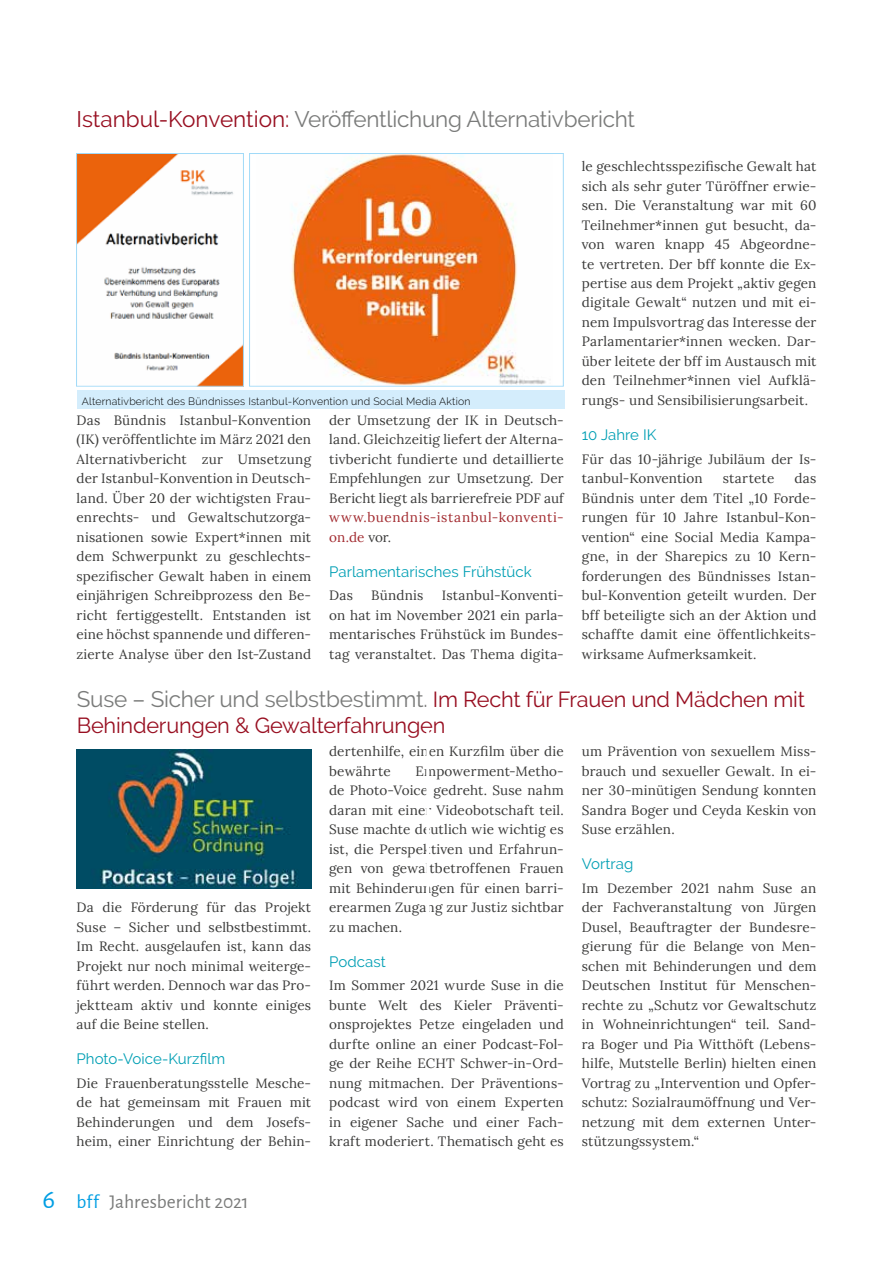
<style>
.page{position:relative;width:893px;height:1263px;background:#fff}
.page>*{position:absolute;margin:0;border:0;box-sizing:border-box;transform-origin:0 0}
.t1{font:22.5px "Raleway";letter-spacing:-.01em;color:#7a7b7a}
.t2{font:21.75px "Raleway";letter-spacing:-.01em;color:#980f21}
.t3{font:19.5px "Alegreya Sans";color:#7a7b7a}
.t4{font:15px "Raleway";letter-spacing:.005em;color:#009fb4}
.t5{font:13.5px/19.5px "Lora";letter-spacing:.015em;color:#3a3a39;text-align:justify}
.t6{font:13.5px/19.5px "Lora";letter-spacing:.04em;color:#a22a2f}
.t7{font:300 10.5px "Raleway";letter-spacing:.02em;color:#000}
.s1{color:#980f21}
.s2{color:#3a3a39}
.s3{font-size:21.75px;color:#980f21}
.s4{font-size:27px;color:#009ee3}
.s5{color:#009ee3}
</style>
<div class="page">
<img style="left:291px;top:155px;width:255px;height:230px">
<div style="left:249px;top:153px;width:315px;height:234px;border:1px solid #a1daf8"></div>
<img style="left:78px;top:155px;width:164px;height:230px">
<div style="left:76px;top:153px;width:168px;height:234px;border:1px solid #a1daf8"></div>
<img style="left:77px;top:750px;width:234px;height:139px">
<div style="left:78px;top:390px;width:487px;height:19px;background:#d4edfc"></div>
<h1 class="t1" style="left:77px;top:106px;width:560px"><span class="s1">Istanbul-Konvention:</span> Veröffentlichung Alternativbericht</h1>
<p class="t7" style="left:82px;top:395px;width:390px">Alternativbericht des Bündnisses Istanbul-Konvention und Social Media Aktion</p>
<p class="t5" style="left:77px;top:409px;width:236px">Das Bündnis Istanbul-Konvention (IK) veröffentlichte im März 2021 den Alternativbericht zur Umsetzung der Istanbul-Konvention in Deutsch&shy;land. Über 20 der wichtigsten Frau&shy;enrechts- und Gewaltschutzorga&shy;nisationen sowie Expert*innen mit dem Schwerpunkt zu geschlechts&shy;spezifischer Gewalt haben in einem einjährigen Schreibprozess den Be&shy;richt fertiggestellt. Entstanden ist eine höchst spannende und differen&shy;zierte Analyse über den Ist-Zustand</p>
<p class="t5" style="left:329px;top:409px;width:236px">der Umsetzung der IK in Deutsch&shy;land. Gleichzeitig liefert der Alterna&shy;tivbericht fundierte und detaillierte Empfehlungen zur Umsetzung. Der Bericht liegt als barrierefreie PDF auf</p>
<p class="t6" style="left:329px;top:507px;width:236px">www.buendnis-istanbul-konventi&shy;on.de <span class="s2">vor.</span></p>
<p class="t4" style="left:329px;top:563px;width:204px">Parlamentarisches Frühstück</p>
<p class="t5" style="left:329px;top:585px;width:25px">Das</p>
<p class="t5" style="left:371px;top:585px;width:54px">Bündnis</p>
<p class="t5" style="left:329px;top:585px;width:236px;text-indent:113px">Istanbul-Konventi&shy;on hat im November 2021 ein parla&shy;mentarisches Frühstück im Bundes&shy;tag veranstaltet. Das Thema digita-</p>
<p class="t5" style="left:582px;top:156px;width:236px">le geschlechtsspezifische Gewalt hat sich als sehr guter Türöffner erwie&shy;sen. Die Veranstaltung war mit 60<br>Teilnehmer*innen gut besucht, da&shy;von waren knapp 45 Abgeordne&shy;te vertreten. Der bff konnte die Ex&shy;pertise aus dem Projekt „aktiv gegen digitale Gewalt“ nutzen und mit ei&shy;nem Impulsvortrag das Interesse der Parlamentarier*innen wecken. Dar&shy;über leitete der bff im Austausch mit den Teilnehmer*innen viel Aufklä&shy;rungs- und Sensibilisierungsarbeit.</p>
<p class="t4" style="left:582px;top:426px;width:76px">10 Jahre IK</p>
<p class="t5" style="left:582px;top:448px;width:236px">Für das 10-jährige Jubiläum der Is&shy;tanbul-Konvention</p>
<p class="t5" style="left:582px;top:468px;width:236px;text-indent:213px">das Bündnis unter dem Titel „10 Forde&shy;rungen für 10 Jahre Istanbul-Kon&shy;vention“ eine Social Media Kampa&shy;gne, in der Sharepics zu 10 Kern&shy;forderungen des Bündnisses Istan&shy;bul-Konvention geteilt wurden. Der bff beteiligte sich an der Aktion und schaffte damit eine öffentlichkeits&shy;wirksame Aufmerksamkeit.</p>
<p class="t5" style="left:723px;top:468px;width:53px">startete</p>
<h1 class="t1" style="left:77px;top:685px;width:730px">Suse – Sicher und selbstbestimmt. <span class="s3">Im Recht für Frauen und Mädchen mit</span></h1>
<h2 class="t2" style="left:77px;top:712px;width:370px">Behinderungen &amp; Gewalterfahrungen</h2>
<p class="t5" style="left:329px;top:741px;width:236px">dertenhilfe, einen Kurzfilm über die bewährte</p>
<p class="t5" style="left:582px;top:740px;width:236px">um Prävention von sexuellem Miss&shy;brauch und sexueller Gewalt. In ei&shy;ner 30-minütigen Sendung konnten Sandra Boger und Ceyda Keskin von Suse erzählen.</p>
<p class="t4" style="left:582px;top:855px;width:53px">Vortrag</p>
<p class="t5" style="left:582px;top:877px;width:236px">Im Dezember 2021 nahm Suse an der Fachveranstaltung von Jürgen Dusel, Beauftragter der Bundesre&shy;gierung für die Belange von Men&shy;schen mit Behinderungen und dem Deutschen Institut für Menschen&shy;rechte zu „Schutz vor Gewaltschutz in Wohneinrichtungen“ teil. Sand&shy;ra Boger und Pia Witthöft (Lebens&shy;hilfe, Mutstelle Berlin) hielten einen Vortrag zu „Intervention und Opfer&shy;schutz: Sozialraumöffnung und Ver&shy;netzung mit dem externen Unter&shy;stützungssystem.“</p>
<p class="t5" style="left:329px;top:760px;width:236px;text-indent:86px">Empowerment-Metho&shy;de Photo-Voice gedreht. Suse nahm daran mit einer Videobotschaft teil.<br>Suse machte deutlich wie wichtig es ist, die Perspektiven und Erfahrun&shy;gen von gewaltbetroffenen Frauen mit Behinderungen für einen barri&shy;erearmen Zugang zur Justiz sichtbar zu machen.</p>
<p class="t4" style="left:329px;top:953px;width:58px">Podcast</p>
<p class="t5" style="left:329px;top:975px;width:236px">Im Sommer 2021 wurde Suse in die bunte Welt des Kieler Präventi&shy;onsprojektes Petze eingeladen und durfte online an einer Podcast-Fol&shy;ge der Reihe ECHT Schwer-in-Ord&shy;nung mitmachen. Der Präventions&shy;podcast wird von einem Experten in eigener Sache und einer Fach&shy;kraft moderiert. Thematisch geht es</p>
<p class="t5" style="left:77px;top:897px;width:236px">Da die Förderung für das Projekt Suse – Sicher und selbstbestimmt.<br>Im Recht. ausgelaufen ist, kann das Projekt nur noch minimal weiterge&shy;führt werden. Dennoch war das Pro&shy;jektteam aktiv und konnte einiges auf die Beine stellen.</p>
<p class="t4" style="left:77px;top:1050px;width:150px">Photo-Voice-Kurzfilm</p>
<p class="t5" style="left:77px;top:1072px;width:236px">Die Frauenberatungsstelle Mesche&shy;de hat gemeinsam mit Frauen mit Behinderungen und dem Josefs&shy;heim, einer Einrichtung der Behin-</p>
<h3 class="t3" style="left:43px;top:1188px;width:207px"><span class="s4">6</span> <span class="s5">bff</span> Jahresbericht 2021</h3>
</div>
